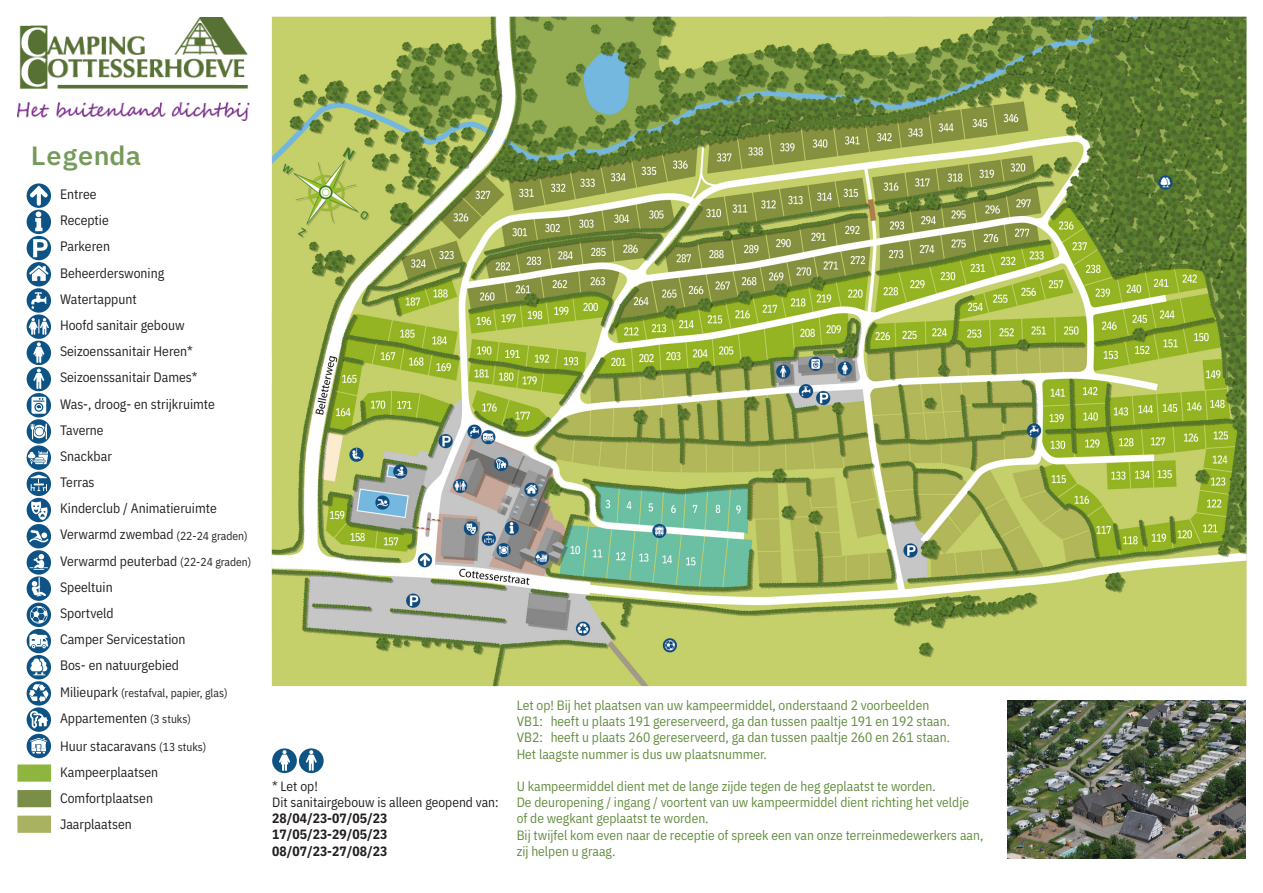
<style>
.page{position:relative;width:1263px;height:893px;background:#fff}
.page>*{position:absolute;margin:0;border:0;box-sizing:border-box;transform-origin:0 0}
.t1{font:600 26.4px "IBM Plex Mono";color:#759a59}
.t2{font:13.65px/26.2px "IBM Plex Sans Cond";color:#231f20}
.t3{font:13.5px/16.2px "IBM Plex Sans Cond";color:#628c3e}
.t4{font:700 13.5px "IBM Plex Sans Cond";color:#231f20}
.t5{font:13.5px "IBM Plex Sans Cond";color:#231f20}
.t6{font:11.55px "IBM Plex Sans Cond";color:#231f20}
.s1{font-size:11.55px}
.s2{font-size:13.65px}
</style>
<div class="page">
<img style="left:17px;top:16px;width:1230px;height:843px">
<div style="left:17px;top:764px;width:34px;height:18px;background:#8eb63e"></div>
<div style="left:17px;top:790px;width:34px;height:17px;background:#7b8e48"></div>
<div style="left:17px;top:816px;width:34px;height:17px;background:#a8b261"></div>
<div style="left:27px;top:603px;width:24px;height:24px;background:#0e5386;border-radius:50%"></div>
<svg style="left:30px;top:606px;width:18px;height:17px"></svg>
<div style="left:27px;top:576px;width:24px;height:25px;background:#0e5386;border-radius:50%"></div>
<svg style="left:31px;top:577px;width:15px;height:19px"></svg>
<svg style="left:27px;top:210px;width:24px;height:24px"></svg>
<svg style="left:27px;top:419px;width:24px;height:25px"></svg>
<svg style="left:31px;top:423px;width:16px;height:16px"></svg>
<svg style="left:27px;top:681px;width:24px;height:25px"></svg>
<svg style="left:29px;top:684px;width:20px;height:19px"></svg>
<svg style="left:27px;top:314px;width:24px;height:25px"></svg>
<svg style="left:29px;top:318px;width:20px;height:17px"></svg>
<div style="left:27px;top:341px;width:24px;height:24px;background:#0e5386;border-radius:50%"></div>
<svg style="left:33px;top:342px;width:11px;height:21px"></svg>
<div style="left:27px;top:367px;width:24px;height:24px;background:#0e5386;border-radius:50%"></div>
<svg style="left:33px;top:369px;width:11px;height:20px"></svg>
<svg style="left:27px;top:393px;width:24px;height:24px"></svg>
<svg style="left:31px;top:397px;width:15px;height:17px"></svg>
<div style="left:27px;top:472px;width:24px;height:24px;background:#0e5386;border-radius:50%"></div>
<svg style="left:31px;top:475px;width:16px;height:16px"></svg>
<div style="left:27px;top:236px;width:24px;height:24px;background:#0e5386;border-radius:50%"></div>
<svg style="left:33px;top:239px;width:15px;height:18px"></svg>
<div style="left:27px;top:498px;width:24px;height:24px;background:#0e5386;border-radius:50%"></div>
<svg style="left:31px;top:501px;width:16px;height:19px"></svg>
<svg style="left:27px;top:445px;width:24px;height:25px"></svg>
<svg style="left:28px;top:451px;width:20px;height:13px"></svg>
<svg style="left:27px;top:655px;width:24px;height:24px"></svg>
<svg style="left:30px;top:658px;width:17px;height:17px"></svg>
<div style="left:27px;top:524px;width:24px;height:24px;background:#0e5386;border-radius:50%"></div>
<svg style="left:29px;top:530px;width:19px;height:12px"></svg>
<svg style="left:27px;top:550px;width:24px;height:25px"></svg>
<svg style="left:30px;top:554px;width:18px;height:16px"></svg>
<svg style="left:27px;top:288px;width:24px;height:25px"></svg>
<svg style="left:31px;top:292px;width:15px;height:17px"></svg>
<div style="left:27px;top:629px;width:24px;height:24px;background:#0e5386;border-radius:50%"></div>
<svg style="left:29px;top:634px;width:19px;height:14px"></svg>
<div style="left:27px;top:262px;width:24px;height:24px;background:#0e5386;border-radius:50%"></div>
<svg style="left:29px;top:265px;width:20px;height:16px"></svg>
<svg style="left:27px;top:707px;width:24px;height:25px"></svg>
<svg style="left:30px;top:711px;width:18px;height:17px"></svg>
<div style="left:27px;top:734px;width:24px;height:24px;background:#0e5386;border-radius:50%"></div>
<svg style="left:30px;top:738px;width:17px;height:16px"></svg>
<svg style="left:27px;top:183px;width:24px;height:25px"></svg>
<svg style="left:30px;top:186px;width:18px;height:45px"></svg>
<img style="left:17px;top:17px;width:233px;height:104px">
<div style="left:272px;top:748px;width:25px;height:25px;background:#0f5385;border-radius:50%"></div>
<svg style="left:279px;top:750px;width:11px;height:21px"></svg>
<div style="left:299px;top:748px;width:25px;height:25px;background:#0f5385;border-radius:50%"></div>
<svg style="left:306px;top:750px;width:11px;height:21px"></svg>
<img style="left:1008px;top:701px;width:238px;height:158px">
<p class="t1" style="left:30px;top:135px;width:112px">Legenda</p>
<p class="t2" style="left:60px;top:180px;width:193px">Entree<br>Receptie<br>Parkeren<br>Beheerderswoning<br>Watertappunt<br>Hoofd sanitair gebouw<br>Seizoenssanitair Heren*<br>Seizoenssanitair Dames*<br>Was-, droog- en strijkruimte<br>Taverne<br>Snackbar<br>Terras<br>Kinderclub / Animatieruimte<br>Verwarmd zwembad <span class="s1">(22-24 graden)<br></span>Verwarmd peuterbad <span class="s1">(22-24 graden)<br></span>Speeltuin<br>Sportveld<br>Camper Servicestation<br>Bos- en natuurgebied</p>
<p class="t6" style="left:60px;top:684px;width:169px"><span class="s2">Milieupark</span> (restafval, papier, glas)</p>
<p class="t2" style="left:60px;top:703px;width:148px;line-height:28.5px">Appartementen <span class="s1">(3 stuks)<br></span>Huur stacaravans <span class="s1">(13 stuks)</span></p>
<p class="t2" style="left:60px;top:758px;width:100px;line-height:25.8px">Kampeerplaatsen<br>Comfortplaatsen<br>Jaarplaatsen</p>
<p class="t5" style="left:272px;top:776px;width:47px">* Let op!</p>
<p class="t5" style="left:272px;top:792px;width:228px">Dit sanitairgebouw is alleen geopend van:</p>
<p class="t4" style="left:272px;top:808px;width:117px">28/04/23-07/05/23</p>
<p class="t4" style="left:272px;top:824px;width:117px">17/05/23-29/05/23</p>
<p class="t4" style="left:272px;top:840px;width:117px">08/07/23-27/08/23</p>
<p class="t3" style="left:517px;top:696px;width:414px">Let op! Bij het plaatsen van uw kampeermiddel, onderstaand 2 voorbeelden</p>
<p class="t3" style="left:517px;top:712px;width:435px">VB1: heeft u plaats 191 gereserveerd, ga dan tussen paaltje 191 en 192 staan.</p>
<p class="t3" style="left:517px;top:728px;width:435px">VB2: heeft u plaats 260 gereserveerd, ga dan tussen paaltje 260 en 261 staan.</p>
<p class="t3" style="left:517px;top:745px;width:252px">Het laagste nummer is dus uw plaatsnummer.</p>
<p class="t3" style="left:517px;top:777px;width:420px">U kampeermiddel dient met de lange zijde tegen de heg geplaatst te worden.</p>
<p class="t3" style="left:517px;top:793px;width:454px">De deuropening / ingang / voortent van uw kampeermiddel dient richting het veldje</p>
<p class="t3" style="left:517px;top:809px;width:193px">of de wegkant geplaatst te worden.</p>
<p class="t3" style="left:517px;top:826px;width:468px">Bij twijfel kom even naar de receptie of spreek een van onze terreinmedewerkers aan, zij helpen u graag.</p>
</div>
